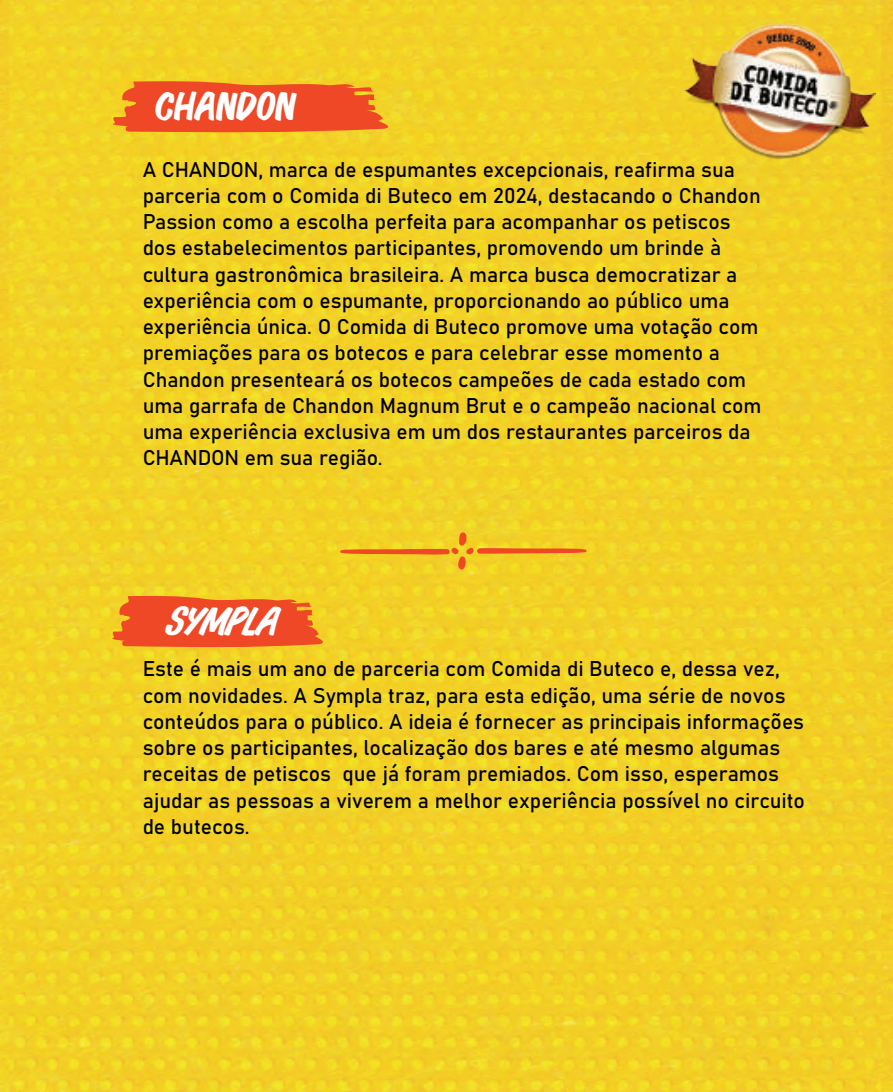
<style>
.page{position:relative;width:893px;height:1092px;background:#fff}
.page>*{position:absolute;margin:0;border:0;box-sizing:border-box;transform-origin:0 0}
.t1{font:35px "Bonoco 2023";color:#fff}
.t2{font:italic 35px "Bonoco 2023";color:#fff}
.t3{font:21px/26.2px "Bahnschrift";color:#000}
</style>
<div class="page">
<img style="left:0;top:0;width:893px;height:1091px">
<svg style="left:106px;top:81px;width:288px;height:52px;background:#ef6325"></svg>
<svg style="left:107px;top:595px;width:220px;height:53px;background:#ef6525"></svg>
<svg style="left:340px;top:549px;width:110px;height:5px"></svg>
<svg style="left:458px;top:532px;width:128px;height:37px;background:#f1bd25"></svg>
<div style="left:451px;top:548px;width:7px;height:6px;background:#f04822;border-radius:50%"></div>
<img style="left:684px;top:23px;width:191px;height:137px">
<h1 class="t1" style="left:155px;top:78px;width:143px">CHANDON</h1>
<p class="t3" style="left:143px;top:155px;width:620px">A CHANDON, marca de espumantes excepcionais, reafirma sua parceria com o Comida di Buteco em 2024, destacando o Chandon Passion como a escolha perfeita para acompanhar os petiscos dos estabelecimentos participantes, promovendo um brinde à cultura gastronômica brasileira. A marca busca democratizar a experiência com o espumante, proporcionando ao público uma experiência única. O Comida di Buteco promove uma votação com premiações para os botecos e para celebrar esse momento a Chandon presenteará os botecos campeões de cada estado com uma garrafa de Chandon Magnum Brut e o campeão nacional com uma experiência exclusiva em um dos restaurantes parceiros da CHANDON em sua região.</p>
<h1 class="t2" style="left:164px;top:593px;width:128px">SYMPLA</h1>
<p class="t3" style="left:143px;top:654px;width:664px">Este é mais um ano de parceria com Comida di Buteco e, dessa vez, com novidades. A Sympla traz, para esta edição, uma série de novos conteúdos para o público. A ideia é fornecer as principais informações sobre os participantes, localização dos bares e até mesmo algumas receitas de petiscos que já foram premiados. Com isso, esperamos ajudar as pessoas a viverem a melhor experiência possível no circuito de butecos.</p>
</div>
